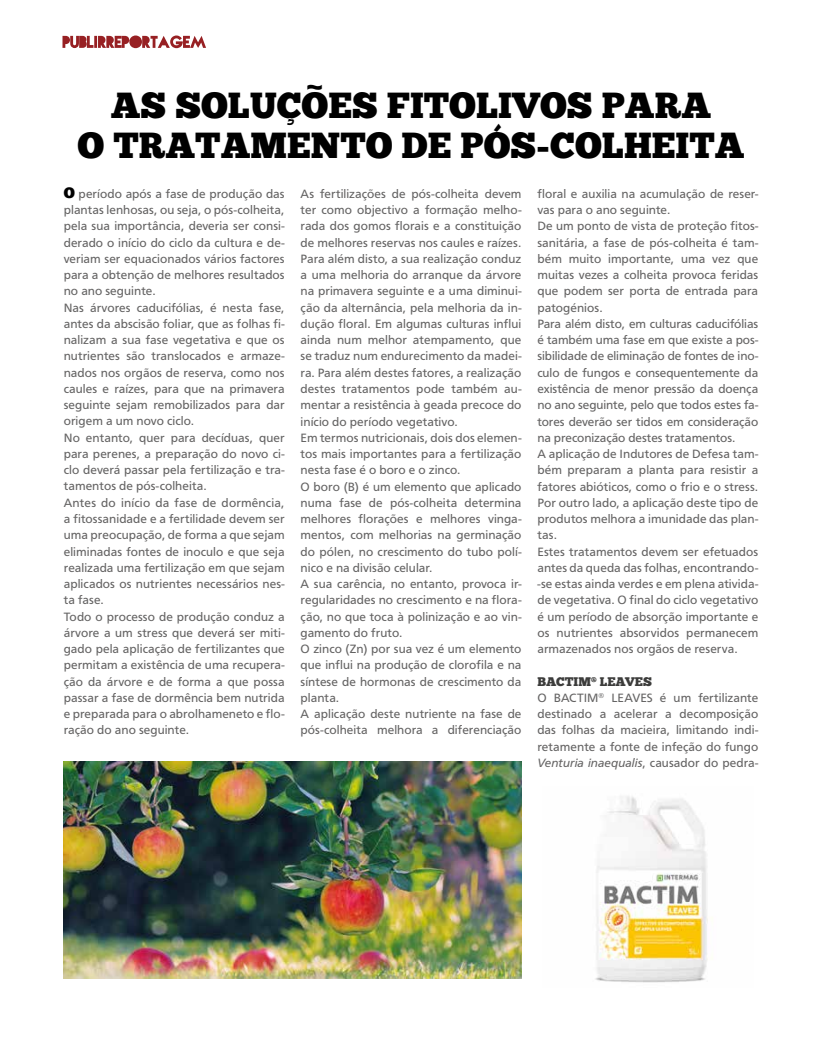
<style>
.page{position:relative;width:815px;height:1053px;background:#fff}
.page>*{position:absolute;margin:0;border:0;box-sizing:border-box;transform-origin:0 0}
.t1{font:36.25px/40px "Chunk Five";color:#000;text-align:center}
.t2{font:12.5px/16.2px "Carto Gothic Std";letter-spacing:.005em;color:#646363}
.t3{font:12.5px "Chunk Five";color:#3c3c3b}
.s1{font-family:"Chunk Five";font-size:15px;color:#000}
.s2{font-style:italic}
</style>
<div class="page">
<img style="left:64px;top:761px;width:457px;height:217px">
<svg style="left:62px;top:35px;width:144px;height:13px"></svg>
<img style="left:595px;top:796px;width:113px;height:187px">
<h1 class="t1" style="left:77px;top:85px;width:669px">AS SOLUÇÕES FITOLIVOS PARA<br>O TRATAMENTO DE PÓS-COLHEITA</h1>
<p class="t2" style="left:64px;top:185px;width:222px"><span class="s1">O</span> período após a fase de produção das plantas lenhosas, ou seja, o pós-colheita, pela sua importância, deveria ser consi&shy;derado o início do ciclo da cultura e de&shy;veriam ser equacionados vários factores para a obtenção de melhores resultados no ano seguinte.<br>Nas árvores caducifólias, é nesta fase, antes da abscisão foliar, que as folhas fi&shy;nalizam a sua fase vegetativa e que os nutrientes são translocados e armaze&shy;nados nos orgãos de reserva, como nos caules e raízes, para que na primavera seguinte sejam remobilizados para dar origem a um novo ciclo.<br>No entanto, quer para decíduas, quer para perenes, a preparação do novo ci&shy;clo deverá passar pela fertilização e tra&shy;tamentos de pós-colheita.<br>Antes do início da fase de dormência, a fitossanidade e a fertilidade devem ser uma preocupação, de forma a que sejam eliminadas fontes de inoculo e que seja realizada uma fertilização em que sejam aplicados os nutrientes necessários nes&shy;ta fase.<br>Todo o processo de produção conduz a árvore a um stress que deverá ser miti&shy;gado pela aplicação de fertilizantes que permitam a existência de uma recupera&shy;ção da árvore e de forma a que possa passar a fase de dormência bem nutrida e preparada para o abrolhameneto e flo&shy;ração do ano seguinte.</p>
<p class="t2" style="left:537px;top:185px;width:222px">floral e auxilia na acumulação de reser&shy;vas para o ano seguinte.<br>De um ponto de vista de proteção fitos&shy;sanitária, a fase de pós-colheita é tam&shy;bém muito importante, uma vez que muitas vezes a colheita provoca feridas que podem ser porta de entrada para patogénios.<br>Para além disto, em culturas caducifólias é também uma fase em que existe a pos&shy;sibilidade de eliminação de fontes de ino&shy;culo de fungos e consequentemente da existência de menor pressão da doença no ano seguinte, pelo que todos estes fa&shy;tores deverão ser tidos em consideração na preconização destes tratamentos.<br>A aplicação de Indutores de Defesa tam&shy;bém preparam a planta para resistir a fatores abióticos, como o frio e o stress.<br>Por outro lado, a aplicação deste tipo de produtos melhora a imunidade das plan&shy;tas.<br>Estes tratamentos devem ser efetuados antes da queda das folhas, encontrando--se estas ainda verdes e em plena ativida&shy;de vegetativa. O final do ciclo vegetativo é um período de absorção importante e os nutrientes absorvidos permanecem armazenados nos orgãos de reserva.</p>
<p class="t2" style="left:301px;top:185px;width:222px">As fertilizações de pós-colheita devem ter como objectivo a formação melho&shy;rada dos gomos florais e a constituição de melhores reservas nos caules e raízes.<br>Para além disto, a sua realização conduz a uma melhoria do arranque da árvore na primavera seguinte e a uma diminui&shy;ção da alternância, pela melhoria da in&shy;dução floral. Em algumas culturas influi ainda num melhor atempamento, que se traduz num endurecimento da madei&shy;ra. Para além destes fatores, a realização destes tratamentos pode também au&shy;mentar a resistência à geada precoce do início do período vegetativo.<br>Em termos nutricionais, dois dos elemen&shy;tos mais importantes para a fertilização nesta fase é o boro e o zinco.<br>O boro (B) é um elemento que aplicado numa fase de pós-colheita determina melhores florações e melhores vinga&shy;mentos, com melhorias na germinação do pólen, no crescimento do tubo polí&shy;nico e na divisão celular.<br>A sua carência, no entanto, provoca ir&shy;regularidades no crescimento e na flora&shy;ção, no que toca à polinização e ao vin&shy;gamento do fruto.<br>O zinco (Zn) por sua vez é um elemento que influi na produção de clorofila e na síntese de hormonas de crescimento da planta.<br>A aplicação deste nutriente na fase de pós-colheita melhora a diferenciação</p>
<p class="t3" style="left:537px;top:674px;width:116px">BACTIM<sup>®</sup> LEAVES</p>
<p class="t2" style="left:537px;top:689px;width:222px;text-align:justify">O BACTIM<sup>®</sup> LEAVES é um fertilizante destinado a acelerar a decomposição das folhas da macieira, limitando indi&shy;retamente a fonte de infeção do fungo <span class="s2">Venturia inaequalis</span>, causador do pedra-</p>
</div>
